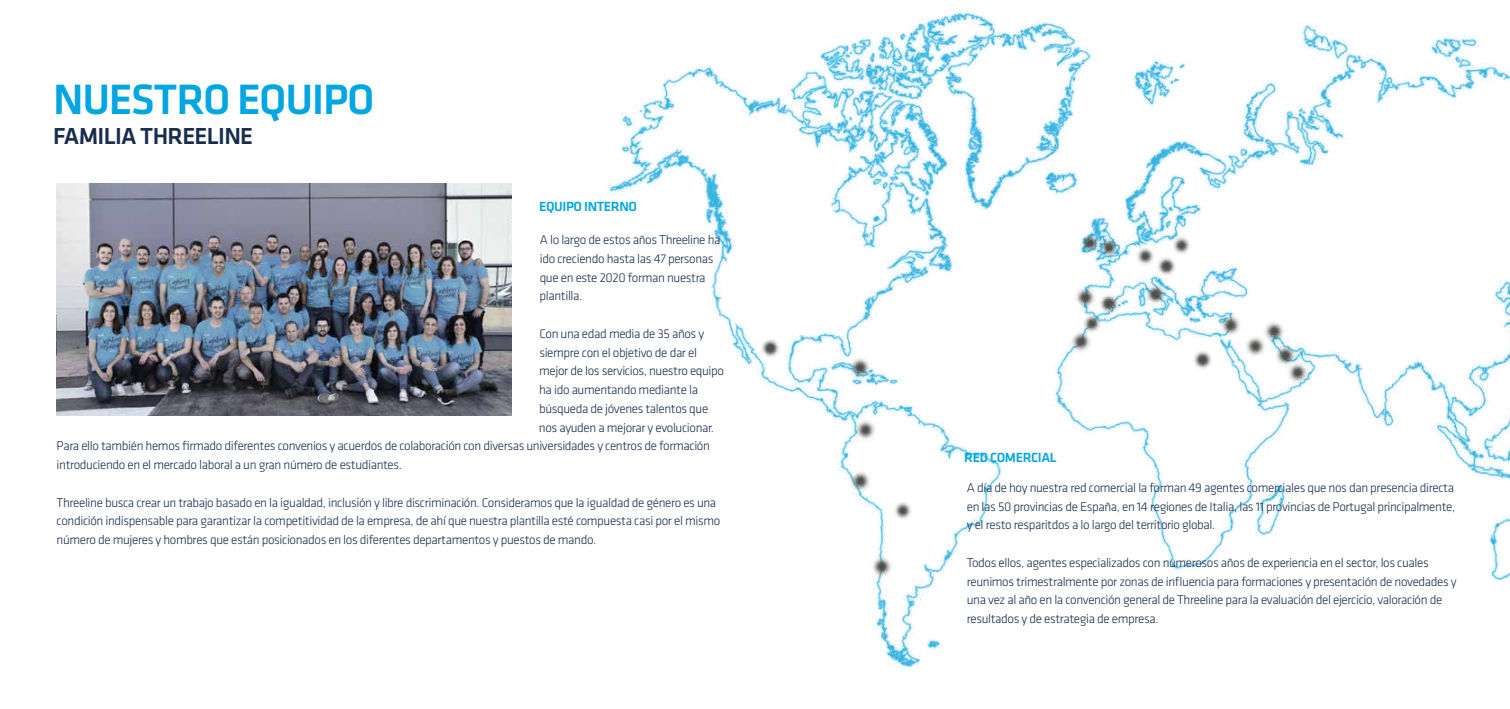
<style>
.page{position:relative;width:1510px;height:709px;background:#fff}
.page>*{position:absolute;margin:0;border:0;box-sizing:border-box;transform-origin:0 0}
.t1{font:500 44px "Klavika";letter-spacing:-.03em;color:#00a6e2}
.t2{font:500 24px "Klavika";letter-spacing:-.03em;color:#182d4d}
.t3{font:500 13.75px "Klavika";letter-spacing:-.03em;color:#00a6e2}
.t4{font:300 13.12px/18.8px "Klavika";letter-spacing:-.03em;color:#182d4d}
</style>
<div class="page">
<img style="left:476px;top:10px;width:1033px;height:659px">
<img style="left:56px;top:184px;width:456px;height:231px">
<h1 class="t1" style="left:53px;top:75px;width:323px">NUESTRO EQUIPO</h1>
<h2 class="t2" style="left:53px;top:123px;width:201px">FAMILIA THREELINE</h2>
<p class="t3" style="left:539px;top:199px;width:100px">EQUIPO INTERNO</p>
<p class="t4" style="left:539px;top:230px;width:182px">A lo largo de estos años Threeline ha ido creciendo hasta las 47 personas que en este 2020 forman nuestra plantilla.</p>
<p class="t4" style="left:539px;top:324px;width:166px">Con una edad media de 35 años y</p>
<p class="t4" style="left:539px;top:343px;width:159px">siempre con el objetivo de dar el</p>
<p class="t4" style="left:539px;top:362px;width:186px">mejor de los servicios, nuestro equipo</p>
<p class="t4" style="left:539px;top:380px;width:160px">ha ido aumentando mediante la</p>
<p class="t4" style="left:539px;top:399px;width:171px">búsqueda de jóvenes talentos que</p>
<p class="t4" style="left:539px;top:418px;width:177px">nos ayuden a mejorar y evolucionar.</p>
<p class="t4" style="left:57px;top:437px;width:655px">Para ello también hemos firmado diferentes convenios y acuerdos de colaboración con diversas universidades y centros de formación</p>
<p class="t4" style="left:57px;top:455px;width:347px">introduciendo en el mercado laboral a un gran número de estudiantes.</p>
<p class="t4" style="left:57px;top:493px;width:665px">Threeline busca crear un trabajo basado en la igualdad, inclusión y libre discriminación. Consideramos que la igualdad de género es una condición indispensable para garantizar la competitividad de la empresa, de ahí que nuestra plantilla esté compuesta casi por el mismo número de mujeres y hombres que están posicionados en los diferentes departamentos y puestos de mando.</p>
<p class="t3" style="left:964px;top:449px;width:94px">RED COMERCIAL</p>
<p class="t4" style="left:966px;top:478px;width:490px;text-align:justify">A día de hoy nuestra red comercial la forman 49 agentes comerciales que nos dan presencia directa en las 50 provincias de España, en 14 regiones de Italia, las 11 provincias de Portugal principalmente, y el resto resparitdos a lo largo del territorio global.</p>
<p class="t4" style="left:966px;top:553px;width:491px">Todos ellos, agentes especializados con numerosos años de experiencia en el sector, los cuales reunimos trimestralmente por zonas de influencia para formaciones y presentación de novedades y una vez al año en la convención general de Threeline para la evaluación del ejercicio, valoración de resultados y de estrategia de empresa.</p>
</div>
